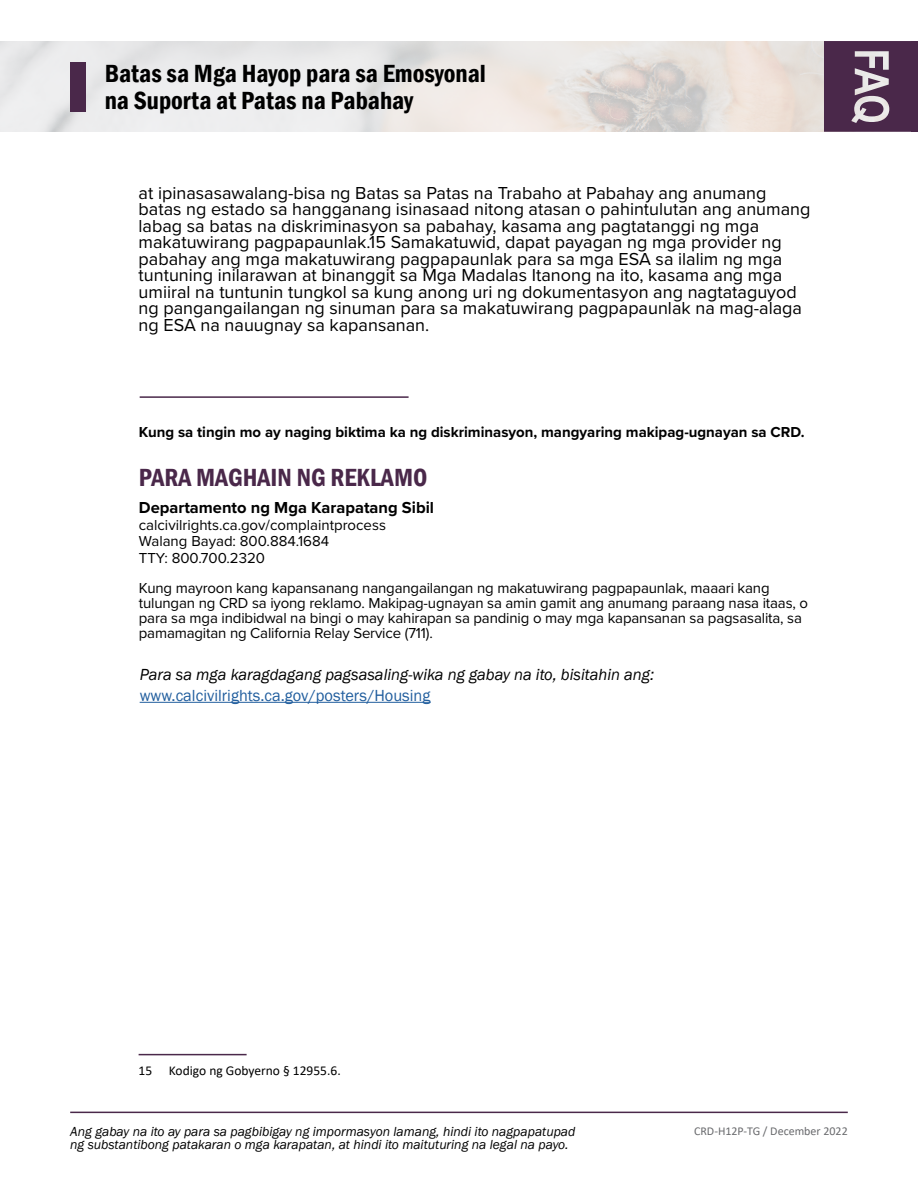
<style>
.page{position:relative;width:918px;height:1188px;background:#fff}
.page>*{position:absolute;margin:0;border:0;box-sizing:border-box;transform-origin:0 0}
.t1{font:600 condensed 25.5px/27px "Franklin Gothic";color:#000}
.t2{font:600 condensed 25.5px "Franklin Gothic";color:#4a284a}
.t3{font:18px/16.5px "Proxima Nova";color:#000}
.t4{font:italic 16.5px "Franklin Gothic";color:#000}
.t5{font:16.5px "Franklin Gothic";color:#215e9e}
.t6{font:700 16.5px "Proxima Nova";color:#000}
.t7{font:15px/15px "Proxima Nova";letter-spacing:-.01em;color:#000}
.t8{font:700 15px "Proxima Nova";color:#000}
.t9{font:italic 13.5px/13.5px "Franklin Gothic";color:#000}
.t10{font:13.5px "Calibri";color:#000}
.t11{font:12px "Calibri";color:#696a6d}
</style>
<div class="page">
<hr style="left:70px;top:1112px;width:778px;height:1px;background:#4a284a">
<svg style="left:824px;top:41px;width:94px;height:91px;background:#614461"></svg>
<div style="left:70px;top:62px;width:16px;height:50px;background:#4a284a"></div>
<hr style="left:140px;top:396px;width:269px;height:2px;background:#4a284a">
<hr style="left:139px;top:1054px;width:108px;height:1px;background:#4a284a">
<hr style="left:140px;top:702px;width:290px;height:1px;background:#215e9e">
<h1 class="t1" style="left:105px;top:60px;width:383px">Batas sa Mga Hayop para sa Emosyonal na Suporta at Patas na Pabahay</h1>
<p class="t3" style="left:139px;top:184px;width:673px">at ipinasasawalang-bisa ng Batas sa Patas na Trabaho at Pabahay ang anumang batas ng estado sa hangganang isinasaad nitong atasan o pahintulutan ang anumang labag sa batas na diskriminasyon sa pabahay, kasama ang pagtatanggi ng mga makatuwirang pagpapaunlak.15 Samakatuwid, dapat payagan ng mga provider ng pabahay ang mga makatuwirang pagpapaunlak para sa mga ESA sa ilalim ng mga tuntuning inilarawan at binanggit sa Mga Madalas Itanong na ito, kasama ang mga umiiral na tuntunin tungkol sa kung anong uri ng dokumentasyon ang nagtataguyod ng pangangailangan ng sinuman para sa makatuwirang pagpapaunlak na mag-alaga ng ESA na nauugnay sa kapansanan.</p>
<p class="t8" style="left:139px;top:421px;width:668px">Kung sa tingin mo ay naging biktima ka ng diskriminasyon, mangyaring makipag-ugnayan sa CRD.</p>
<h1 class="t2" style="left:139px;top:460px;width:290px">PARA MAGHAIN NG REKLAMO</h1>
<p class="t6" style="left:139px;top:495px;width:297px">Departamento ng Mga Karapatang Sibil</p>
<p class="t7" style="left:139px;top:516px;width:249px;line-height:16.5px">calcivilrights.ca.gov/complaintprocess<br>Walang Bayad: 800.884.1684<br>TTY: 800.700.2320</p>
<p class="t7" style="left:139px;top:579px;width:671px">Kung mayroon kang kapansanang nangangailangan ng makatuwirang pagpapaunlak, maaari kang tulungan ng CRD sa iyong reklamo. Makipag-ugnayan sa amin gamit ang anumang paraang nasa itaas o, para sa mga indibidwal na bingi o may kahirapan sa pandinig o may mga kapansanan sa pagsasalita, sa pamamagitan ng California Relay Service )711 .(</p>
<p class="t4" style="left:140px;top:664px;width:516px">Para sa mga karagdagang pagsasaling-wika ng gabay na ito, bisitahin ang:</p>
<p class="t5" style="left:140px;top:685px;width:292px">www.calcivilrights.ca.gov/posters/Housing</p>
<p class="t10" style="left:139px;top:1061px;width:15px">15</p>
<p class="t10" style="left:169px;top:1061px;width:173px">Kodigo ng Gobyerno § 12955.6.</p>
<p class="t9" style="left:70px;top:1125px;width:507px">Ang gabay na ito ay para sa pagbibigay ng impormasyon lamang, hindi ito nagpapatupad ng substantibong patakaran o mga karapatan, at hindi ito maituturing na legal na payo.</p>
<p class="t11" style="left:694px;top:1123px;width:155px">CRD H- 12 -P TG / December 2022</p>
</div>
